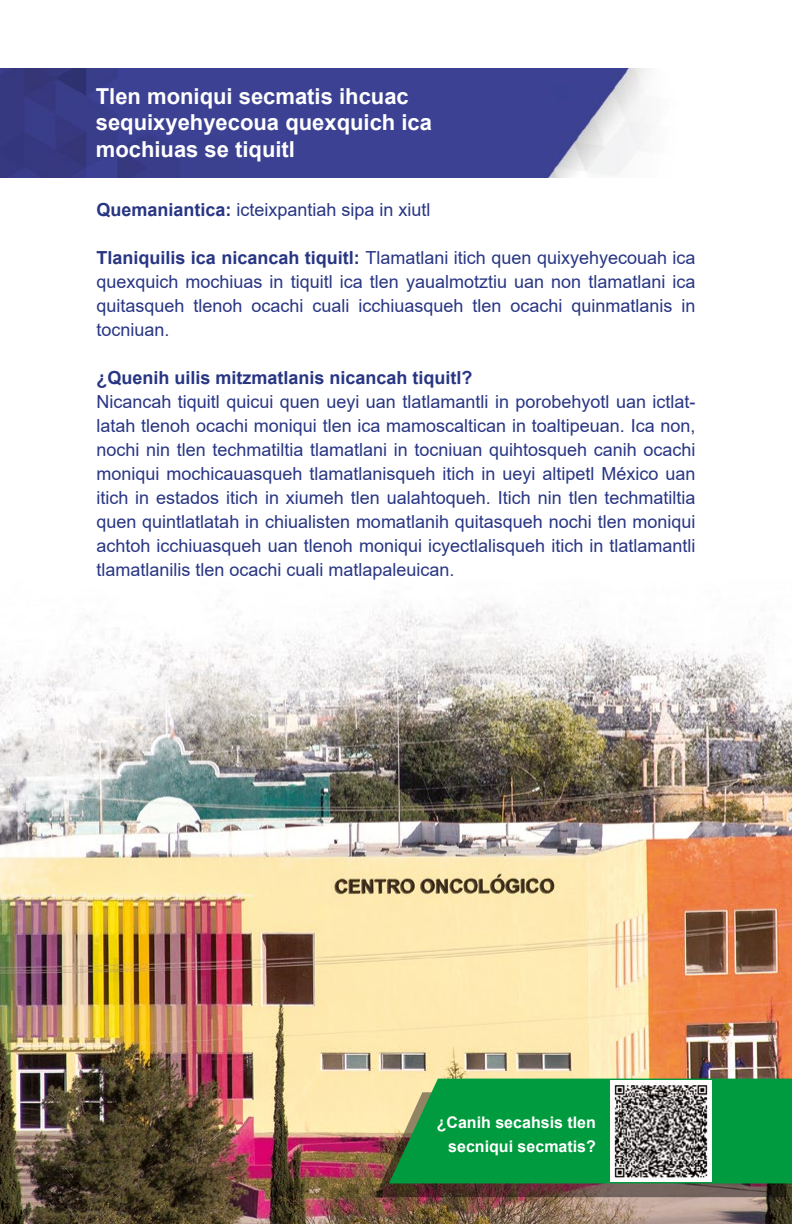
<style>
.page{position:relative;width:792px;height:1224px;background:#fff}
.page>*{position:absolute;margin:0;border:0;box-sizing:border-box;transform-origin:0 0}
.t1{font:700 22px/26.4px "Arial";color:#fff}
.t2{font:18px/24px "Arial";color:#283583;text-align:justify}
.t3{font:700 18px "Arial";color:#283583}
.t4{font:700 16px/24px "Arial";color:#fff;text-align:right}
.s1{font-weight:700}
</style>
<div class="page">
<img style="left:0;top:604px;width:792px;height:620px">
<img style="left:375px;top:1092px;width:411px;height:105px">
<svg style="left:389px;top:1079px;width:403px;height:104px;background:#119d45"></svg>
<img style="left:0;top:68px;width:649px;height:110px">
<img style="left:611px;top:1080px;width:101px;height:101px">
<p class="t1" style="left:96px;top:83px;width:338px">Tlen moniqui secmatis ihcuac sequixyehyecoua quexquich ica mochiuas se tiquitl</p>
<p class="t2" style="left:96px;top:198px;width:336px"><span class="s1">Quemaniantica:</span> icteixpantiah sipa in xiutl</p>
<p class="t2" style="left:96px;top:246px;width:601px"><span class="s1">Tlaniquilis ica nicancah tiquitl:</span> Tlamatlani itich quen quixyehyecouah ica quexquich mochiuas in tiquitl ica tlen yaualmotztiu uan non tlamatlani ica quitasqueh tlenoh ocachi cuali icchiuasqueh tlen ocachi quinmatlanis in tocniuan.</p>
<p class="t3" style="left:96px;top:365px;width:378px">¿Quenih uilis mitzmatlanis nicancah tiquitl?</p>
<p class="t2" style="left:96px;top:390px;width:601px">Nicancah tiquitl quicui quen ueyi uan tlatlamantli in porobehyotl uan ictlat&shy;latah tlenoh ocachi moniqui tlen ica mamoscaltican in toaltipeuan. Ica non, nochi nin tlen techmatiltia tlamatlani in tocniuan quihtosqueh canih ocachi moniqui mochicauasqueh tlamatlanisqueh itich in ueyi altipetl México uan itich in estados itich in xiumeh tlen ualahtoqueh. Itich nin tlen techmatiltia quen quintlatlatah in chiualisten momatlanih quitasqueh nochi tlen moniqui achtoh icchiuasqueh uan tlenoh moniqui icyectlalisqueh itich in tlatlamantli tlamatlanilis tlen ocachi cuali matlapaleuican.</p>
<p class="t4" style="left:437px;top:1111px;width:161px">¿Canih secahsis tlen secniqui secmatis?</p>
</div>
